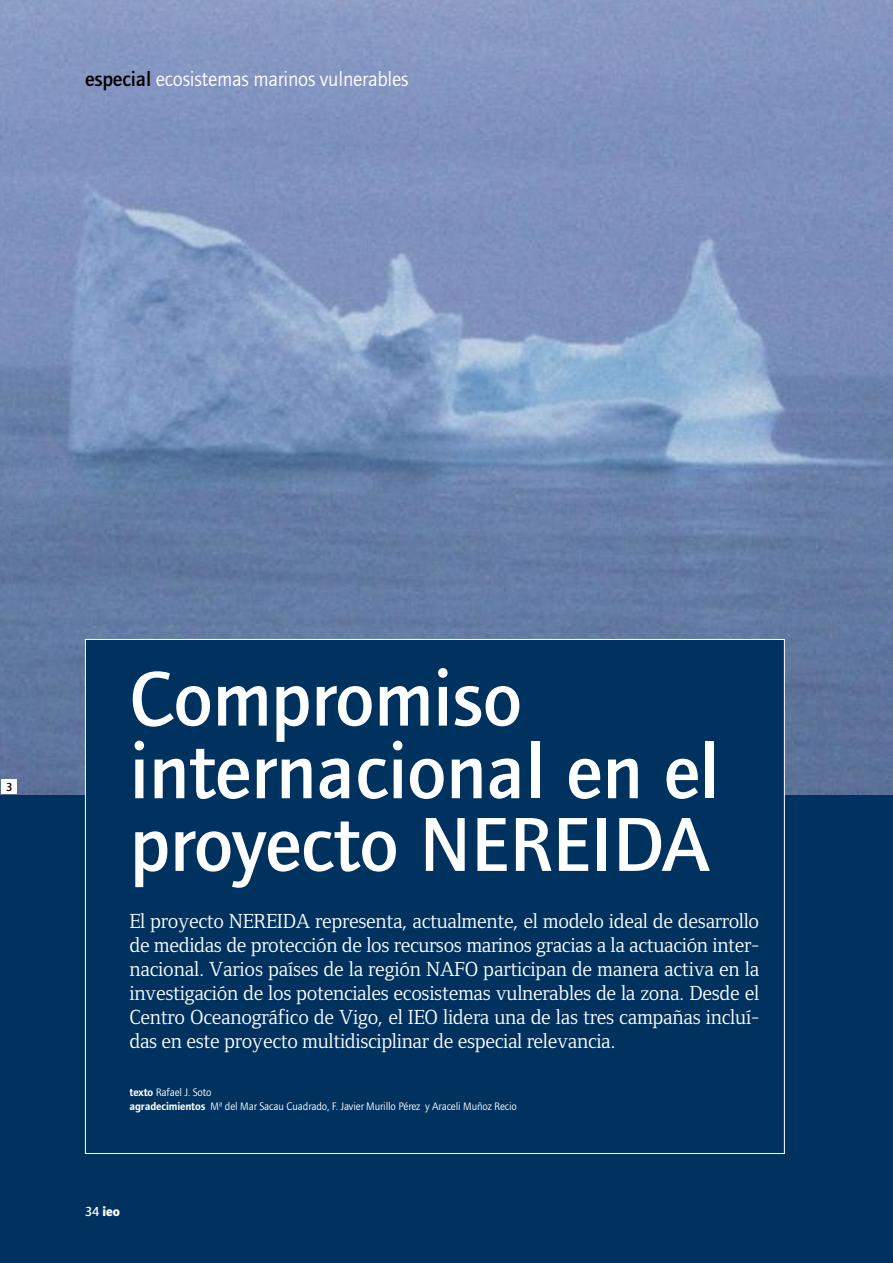
<style>
.page{position:relative;width:893px;height:1263px;background:#00325f}
.page>*{position:absolute;margin:0;border:0;box-sizing:border-box;transform-origin:0 0}
.t1{font:500 79.2px/72.6px "Foundry Journal";letter-spacing:-.005em;color:#fff}
.t2{font:21px/24px "Foundry Form Serif";letter-spacing:-.015em;color:#fff;text-align:justify}
.t3{font:21px "Foundry Journal";letter-spacing:-.01em;color:#fff}
.t4{font:700 13.5px "Foundry Journal";color:#fff}
.t5{font:500 12px "Foundry Journal";color:#000}
.t6{font:11.25px/14.2px "Foundry Journal";letter-spacing:-.01em;color:#fff}
.s1{font-weight:500;color:#000}
.s2{font-weight:600}
.s3{font-weight:500}
</style>
<div class="page">
<img style="left:0;top:0;width:893px;height:794px">
<div style="left:86px;top:640px;width:698px;height:513px;background:#00325f"></div>
<div style="left:1px;top:780px;width:16px;height:14px;background:#fff"></div>
<p class="t3" style="left:85px;top:67px;width:325px"><span class="s1">especial</span> ecosistemas marinos vulnerables</p>
<p class="t5" style="left:6px;top:783px;width:8px">3</p>
<h1 class="t1" style="left:129px;top:669px;width:591px">Compromiso internacional en el proyecto NEREIDA</h1>
<p class="t2" style="left:129px;top:908px;width:631px">El proyecto NEREIDA representa, actualmente, el modelo ideal de desarrollo de medidas de protección de los recursos marinos gracias a la actuación inter&shy;nacional. Varios países de la región NAFO participan de manera activa en la investigación de los potenciales ecosistemas vulnerables de la zona. Desde el Centro Oceanográfico de Vigo, el IEO lidera una de las tres campañas incluí&shy;das en este proyecto multidisciplinar de especial relevancia.</p>
<p class="t6" style="left:129px;top:1085px;width:389px"><span class="s2">texto</span> Rafael J. Soto<br><span class="s2">agradecimientos</span> Mª del Mar Sacau Cuadrado, F. Javier Murillo Pérez y Araceli Muñoz Recio</p>
<p class="t4" style="left:85px;top:1204px;width:36px"><span class="s3">34</span> ieo</p>
</div>
